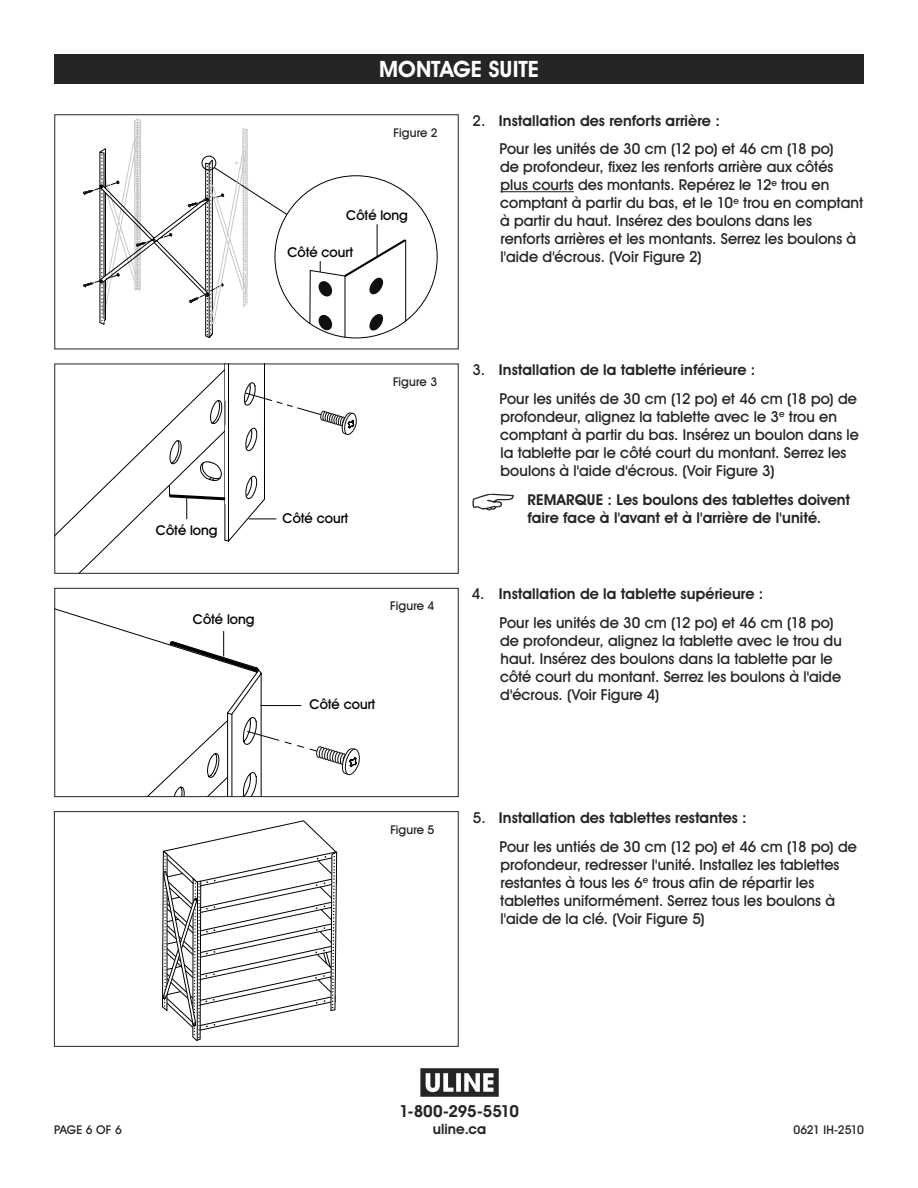
<style>
.page{position:relative;width:918px;height:1188px;background:#fff}
.page>*{position:absolute;margin:0;border:0;box-sizing:border-box;transform-origin:0 0}
.t1{font:700 22.5px "Uline Two Knine";color:#fff}
.t2{font:700 16.5px "Uline Two Knine";letter-spacing:-.015em;color:#252525}
.t3{font:15px/18px "Uline Two Knine";letter-spacing:.005em;color:#252525}
.t4{font:700 15px/18px "Uline Two Knine";letter-spacing:.005em;color:#252525}
.t5{font:700 14.25px "Uline Two Knine";letter-spacing:.01em;color:#252525}
.t6{font:13.5px "Uline Two Knine";color:#000}
.t7{font:12px "Uline Two Knine";letter-spacing:.01em;color:#252525}
.t8{font:12px "Uline Two Knine";letter-spacing:-.02em;color:#252525}
.s1{font-weight:700}
</style>
<div class="page">
<div style="left:54px;top:54px;width:810px;height:30px;background:#252525"></div>
<hr style="left:501px;top:191px;width:73px;height:1px;background:#252525">
<svg style="left:473px;top:493px;width:41px;height:17px"></svg>
<div style="left:54px;top:114px;width:405px;height:235px;border:1px solid #252525"></div>
<hr style="left:228px;top:364px;width:1px;height:177px;background:#000">
<hr style="left:264px;top:364px;width:1px;height:135px;background:#000">
<svg style="left:56px;top:368px;width:301px;height:204px"></svg>
<div style="left:54px;top:364px;width:405px;height:210px;border:1px solid #252525"></div>
<svg style="left:56px;top:608px;width:304px;height:187px"></svg>
<hr style="left:260px;top:705px;width:41px;height:1px;background:#000">
<div style="left:54px;top:588px;width:405px;height:209px;border:1px solid #252525"></div>
<div style="left:54px;top:811px;width:405px;height:236px;border:1px solid #252525"></div>
<svg style="left:162px;top:820px;width:175px;height:221px"></svg>
<hr style="left:377px;top:224px;width:1px;height:33px;background:#000">
<hr style="left:345px;top:276px;width:1px;height:61px;background:#000">
<svg style="left:309px;top:238px;width:99px;height:94px"></svg>
<svg style="left:83px;top:119px;width:205px;height:219px"></svg>
<svg style="left:420px;top:1068px;width:79px;height:29px"></svg>
<h1 class="t1" style="left:379px;top:56px;width:161px">MONTAGE SUITE</h1>
<p class="t3" style="left:500px;top:106px;width:336px;line-height:28.8px;text-indent:-27px">2. <span class="s1">Installation des renforts arrière :<br></span>Pour les unités de 30 cm (12 po) et 46 cm (18 po)</p>
<p class="t3" style="left:500px;top:158px;width:365px">de profondeur, fixez les renforts arrière aux côtés plus courts des montants. Repérez le 12<sup>e</sup> trou en comptant à partir du bas, et le 10<sup>e</sup> trou en comptant à partir du haut. Insérez des boulons dans les renforts arrières et les montants. Serrez les boulons à l'aide d'écrous. (Voir Figure 2)</p>
<p class="t7" style="left:394px;top:125px;width:46px">Figure 2</p>
<p class="t6" style="left:346px;top:207px;width:63px">Côté long</p>
<p class="t6" style="left:287px;top:244px;width:67px">Côté court</p>
<p class="t7" style="left:393px;top:374px;width:46px">Figure 3</p>
<p class="t6" style="left:156px;top:522px;width:63px">Côté long</p>
<p class="t6" style="left:193px;top:611px;width:63px">Côté long</p>
<p class="t6" style="left:283px;top:510px;width:67px">Côté court</p>
<p class="t7" style="left:390px;top:599px;width:46px">Figure 4</p>
<p class="t6" style="left:310px;top:696px;width:67px">Côté court</p>
<p class="t3" style="left:500px;top:355px;width:359px;line-height:28.8px;text-indent:-27px">3. <span class="s1">Installation de la tablette inférieure :<br></span>Pour les unités de 30 cm (12 po) et 46 cm (18 po) de</p>
<p class="t3" style="left:500px;top:407px;width:360px">profondeur, alignez la tablette avec le 3<sup>e</sup> trou en comptant à partir du bas. Insérez un boulon dans le la tablette par le côté court du montant. Serrez les boulons à l<span class="s1">'</span>aide d<span class="s1">'</span>écrous. (Voir Figure 3)</p>
<p class="t4" style="left:527px;top:490px;width:324px">REMARQUE : Les boulons des tablettes doivent faire face à l'avant et à l'arrière de l'unité.</p>
<p class="t3" style="left:500px;top:579px;width:336px;line-height:28.8px;text-indent:-28px">4. <span class="s1">Installation de la tablette supérieure :<br></span>Pour les unités de 30 cm (12 po) et 46 cm (18 po)</p>
<p class="t3" style="left:500px;top:631px;width:343px">de profondeur, alignez la tablette avec le trou du haut. Insérez des boulons dans la tablette par le côté court du montant. Serrez les boulons à l<span class="s1">'</span>aide d<span class="s1">'</span>écrous. (Voir Figure 4)</p>
<p class="t7" style="left:390px;top:822px;width:46px">Figure 5</p>
<p class="t3" style="left:500px;top:803px;width:359px;line-height:28.8px;text-indent:-27px">5. <span class="s1">Installation des tablettes restantes :<br></span>Pour les untiés de 30 cm (12 po) et 46 cm (18 po) de</p>
<p class="t3" style="left:500px;top:855px;width:341px">profondeur, redresser l'unité. Installez les tablettes restantes à tous les 6<sup>e</sup> trous afin de répartir les tablettes uniformément. Serrez tous les boulons à l'aide de la clé. (Voir Figure 5)</p>
<p class="t2" style="left:399px;top:1101px;width:121px">1-800-295-5510</p>
<p class="t5" style="left:433px;top:1120px;width:55px">uline.ca</p>
<p class="t7" style="left:54px;top:1122px;width:69px">PAGE 6 OF 6</p>
<p class="t8" style="left:793px;top:1122px;width:72px">0621 IH-2510</p>
</div>
